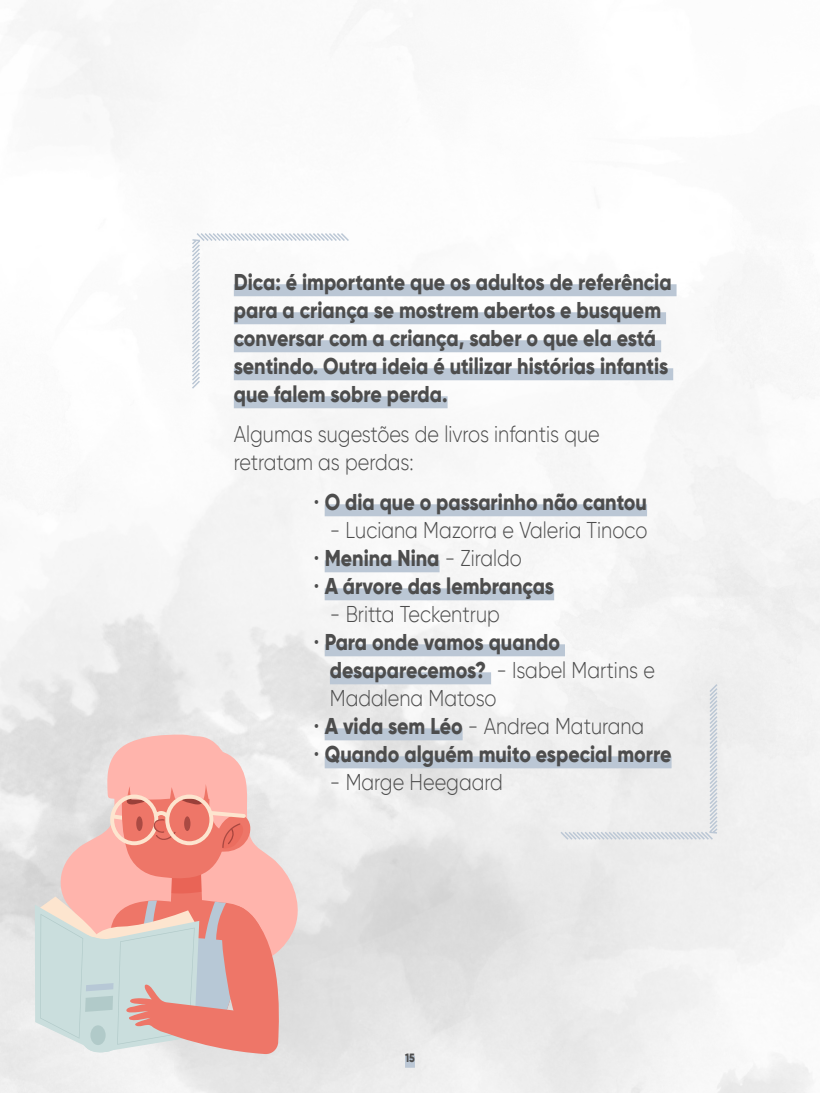
<style>
.page{position:relative;width:820px;height:1093px;background:#fff}
.page>*{position:absolute;margin:0;border:0;box-sizing:border-box;transform-origin:0 0}
.t1{font:800 22.8px/28px "Gilroy";color:#4d4d4d;scale:.86 1}
.t2{font:300 22.8px/28px "Gilroy";color:#4d4d4d;scale:.86 1}
.t3{font:800 12px "Gilroy";color:#4d4d4d;scale:.86 1}
.s1{font-weight:300}
.s2{font-weight:800}
</style>
<div class="page">
<div style="left:405px;top:1056px;width:10px;height:12px;background:#bbc7d5"></div>
<div style="left:234px;top:284px;width:442px;height:12px;background:#bbc7d5"></div>
<div style="left:234px;top:312px;width:431px;height:12px;background:#bbc7d5"></div>
<div style="left:234px;top:340px;width:427px;height:12px;background:#bbc7d5"></div>
<div style="left:234px;top:368px;width:439px;height:12px;background:#bbc7d5"></div>
<div style="left:234px;top:396px;width:213px;height:12px;background:#bbc7d5"></div>
<div style="left:324px;top:504px;width:322px;height:12px;background:#bbc7d5"></div>
<div style="left:324px;top:560px;width:115px;height:12px;background:#bbc7d5"></div>
<div style="left:324px;top:588px;width:230px;height:12px;background:#bbc7d5"></div>
<div style="left:324px;top:644px;width:240px;height:12px;background:#bbc7d5"></div>
<div style="left:330px;top:672px;width:161px;height:12px;background:#bbc7d5"></div>
<div style="left:324px;top:728px;width:138px;height:12px;background:#bbc7d5"></div>
<div style="left:324px;top:756px;width:347px;height:12px;background:#bbc7d5"></div>
<svg style="left:558px;top:682px;width:160px;height:159px"></svg>
<svg style="left:190px;top:231px;width:160px;height:159px"></svg>
<svg style="left:282px;top:749px;width:21px;height:223px;background:#ecdfdd"></svg>
<svg style="left:35px;top:734px;width:247px;height:323px;background:#e5bbb5"></svg>
<p class="t1" style="left:234px;top:268px;width:510px">Dica: é importante que os adultos de referência para a criança se mostrem abertos e busquem conversar com a criança, saber o que ela está sentindo. Outra ideia é utilizar histórias infantis que falem sobre perda.</p>
<p class="t2" style="left:234px;top:420px;width:427px">Algumas sugestões de livros infantis que retratam as perdas:</p>
<p class="t1" style="left:314px;top:488px;width:389px"><span class="s1">•</span> O dia que o passarinho não cantou</p>
<p class="t2" style="left:330px;top:516px;width:370px">- Luciana Mazorra e Valeria Tinoco</p>
<p class="t1" style="left:314px;top:544px;width:243px"><span class="s1">•</span> Menina Nina <span class="s1">- Ziraldo</span></p>
<p class="t1" style="left:314px;top:572px;width:281px"><span class="s1">•</span> A árvore das lembranças</p>
<p class="t2" style="left:330px;top:600px;width:199px">- Britta Teckentrup</p>
<p class="t1" style="left:330px;top:628px;width:379px;text-indent:-16px"><span class="s1">•</span> Para onde vamos quando desaparecemos? <span class="s1">- Isabel Martins e<br>Madalena Matoso</span></p>
<p class="t2" style="left:314px;top:712px;width:385px">• <span class="s2">A vida sem Léo</span> - Andrea Maturana</p>
<p class="t1" style="left:314px;top:740px;width:417px"><span class="s1">•</span> Quando alguém muito especial morre</p>
<p class="t2" style="left:330px;top:768px;width:202px">- Marge Heegaard</p>
<p class="t3" style="left:405px;top:1050px;width:13px">15</p>
</div>
